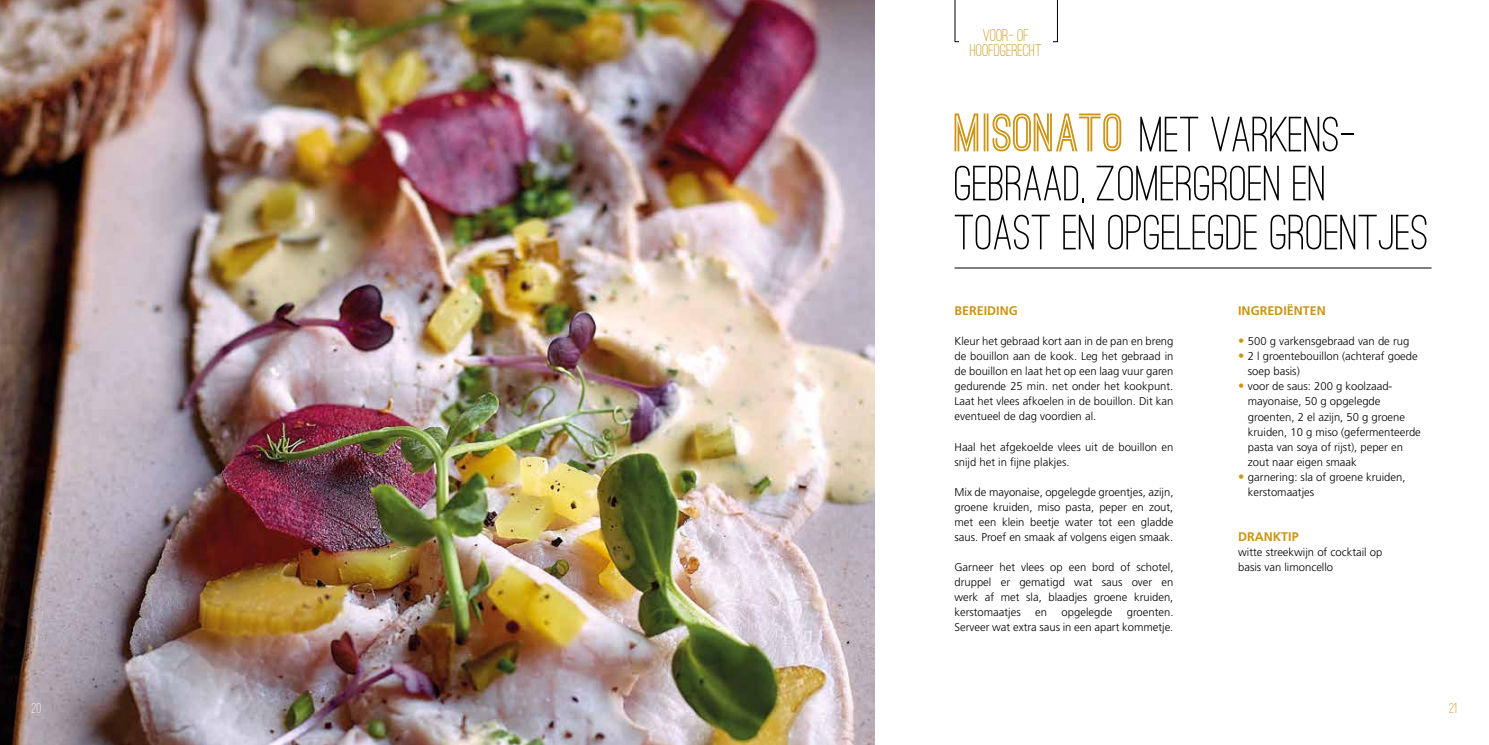
<style>
.page{position:relative;width:1489px;height:745px;background:#fff}
.page>*{position:absolute;margin:0;border:0;box-sizing:border-box;transform-origin:0 0}
.t1{font:500 51.38px/49px "Ostrich Sans";color:#000}
.t2{font:500 17.5px/15px "Ostrich Sans";color:#cb9413;text-align:center}
.t3{font:500 15px "Ostrich Sans";color:#cb9413}
.t4{font:500 15px "Ostrich Sans";color:#fff}
.t5{font:700 12.5px "Frutiger LT Pro";color:#cb9413}
.t6{font:300 11.25px/15px "Frutiger LT Pro";color:#000}
.s1{font-weight:700;color:#cb9413}
.s2{font-size:12.5px;color:#cb9413}
</style>
<div class="page">
<img style="left:0;top:0;width:874px;height:744px">
<hr style="left:954px;top:267px;width:477px;height:1px;background:#000">
<svg style="left:954px;top:0;width:103px;height:42px"></svg>
<div style="left:959px;top:28px;width:93px;height:28px;background:#fff"></div>
<h3 class="t4" style="left:32px;top:698px;width:11px">20</h3>
<h2 class="t2" style="left:970px;top:28px;width:73px">VOOR- OF<br>HOOFDGERECHT</h2>
<h1 class="t1" style="left:954px;top:109px;width:476px"><span class="s1">MISONATO</span> MET VARKENS-<br>GEBRAAD, ZOMERGROEN EN<br>TOAST EN OPGELEGDE GROENTJES</h1>
<p class="t5" style="left:954px;top:303px;width:65px">BEREIDING</p>
<p class="t6" style="left:954px;top:334px;width:220px;text-align:justify">Kleur het gebraad kort aan in de pan en breng de bouillon aan de kook. Leg het gebraad in de bouillon en laat het op een laag vuur garen gedurende 25 min. net onder het kookpunt.<br>Laat het vlees afkoelen in de bouillon. Dit kan eventueel de dag voordien al.</p>
<p class="t6" style="left:954px;top:439px;width:220px">Haal het afgekoelde vlees uit de bouillon en snijd het in fijne plakjes.</p>
<p class="t6" style="left:954px;top:484px;width:220px;text-align:justify">Mix de mayonaise, opgelegde groentjes, azijn, groene kruiden, miso pasta, peper en zout, met een klein beetje water tot een gladde saus. Proef en smaak af volgens eigen smaak.</p>
<p class="t6" style="left:954px;top:559px;width:220px;text-align:justify">Garneer het vlees op een bord of schotel, druppel er gematigd wat saus over en werk af met sla, blaadjes groene kruiden, kerstomaatjes</p>
<p class="t6" style="left:1035px;top:604px;width:13px">en</p>
<p class="t6" style="left:1061px;top:604px;width:52px">opgelegde</p>
<p class="t6" style="left:954px;top:604px;width:220px;text-align:right">groenten.<br>Serveer wat extra saus in een apart kommetje.</p>
<p class="t5" style="left:1237px;top:303px;width:89px">INGREDIËNTEN</p>
<p class="t6" style="left:1237px;top:334px;width:173px"><span class="s2">•</span> 500 g varkensgebraad van de rug</p>
<p class="t6" style="left:1247px;top:349px;width:171px;text-indent:-10px"><span class="s2">•</span> 2 l groentebouillon (achteraf goede soep basis)</p>
<p class="t6" style="left:1247px;top:379px;width:174px;text-indent:-10px"><span class="s2">•</span> voor de saus: 200 g koolzaad&shy;mayonaise, 50 g opgelegde groenten, 2 el azijn, 50 g groene kruiden, 10 g miso (gefermenteerde pasta van soya of rijst), peper en zout naar eigen smaak</p>
<p class="t6" style="left:1247px;top:469px;width:159px;text-indent:-10px"><span class="s2">•</span> garnering: sla of groene kruiden, kerstomaatjes</p>
<p class="t5" style="left:1237px;top:528px;width:62px">DRANKTIP</p>
<p class="t6" style="left:1237px;top:544px;width:146px">witte streekwijn of cocktail op basis van limoncello</p>
<h3 class="t3" style="left:1449px;top:698px;width:9px">21</h3>
</div>
